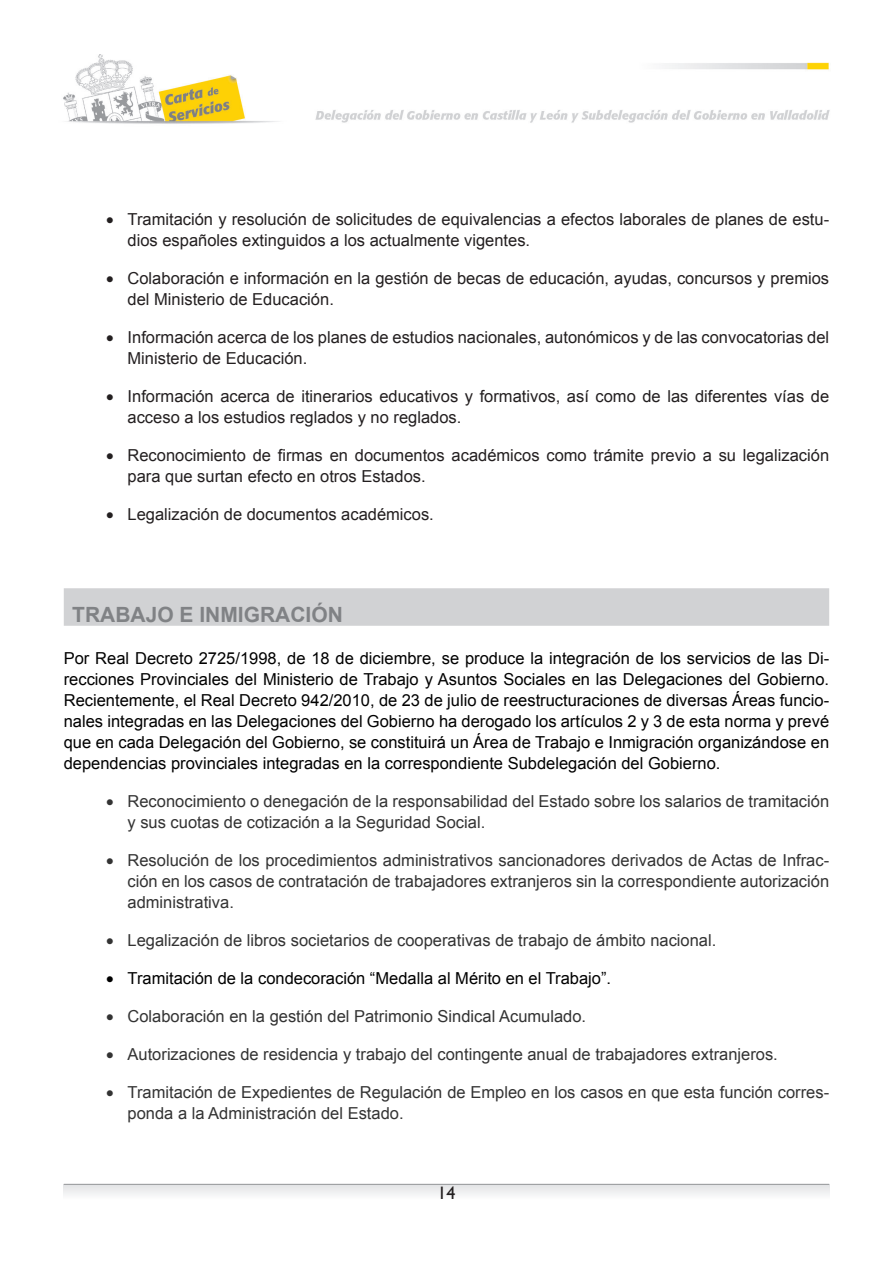
<style>
.page{position:relative;width:893px;height:1263px;background:#fff}
.page>*{position:absolute;margin:0;border:0;box-sizing:border-box;transform-origin:0 0}
.t1{font:700 21px "Arial";color:#808285}
.t2{font:18px "Gill Sans";color:#231f20}
.t3{font:16.5px/21px "Arial";color:#333}
.t4{font:16.5px/21px "Arial";color:#231f20}
.texto_comun_carta_se{font:16.5px/21px "Arial";color:#000;text-align:justify}
</style>
<div class="page">
<img style="left:63px;top:54px;width:767px;height:70px">
<div style="left:64px;top:1184px;width:765px;height:15px;background:#efeff0"></div>
<hr style="left:64px;top:1184px;width:765px;height:1px;background:#939598">
<div style="left:64px;top:588px;width:765px;height:38px;background:#d1d2d4"></div>
<p class="t4" style="left:128px;top:208px;width:703px;text-indent:-21px">• Tramitación y resolución de solicitudes de equivalencias a efectos laborales de planes de estu&shy;dios españoles extinguidos a los actualmente vigentes.</p>
<p class="t4" style="left:128px;top:268px;width:703px;text-indent:-21px">• Colaboración e información en la gestión de becas de educación, ayudas, concursos y premios del Ministerio de Educación.</p>
<p class="t4" style="left:128px;top:327px;width:703px;text-indent:-21px">• Información acerca de los planes de estudios nacionales, autonómicos y de las convocatorias del<br>Ministerio de Educación.</p>
<p class="t4" style="left:128px;top:386px;width:703px;text-indent:-21px">• Información acerca de itinerarios educativos y formativos, así como de las diferentes vías de acceso a los estudios reglados y no reglados.</p>
<p class="t4" style="left:128px;top:445px;width:703px;text-indent:-21px">• Reconocimiento de firmas en documentos académicos como trámite previo a su legalización para que surtan efecto en otros Estados.</p>
<p class="t4" style="left:106px;top:504px;width:329px">• Legalización de documentos académicos.</p>
<h2 class="t1" style="left:72px;top:600px;width:272px">TRABAJO E INMIGRACIÓN</h2>
<p class="texto_comun_carta_se" style="left:64px;top:648px;width:767px">Por Real Decreto 2725/1998, de 18 de diciembre, se produce la integración de los servicios de las Di&shy;recciones Provinciales del Ministerio de Trabajo y Asuntos Sociales en las Delegaciones del Gobierno.<br>Recientemente, el Real Decreto 942/2010, de 23 de julio de reestructuraciones de diversas Áreas funcio&shy;nales integradas en las Delegaciones del Gobierno ha derogado los artículos 2 y 3 de esta norma y prevé que en cada Delegación del Gobierno, se constituirá un Área de Trabajo e Inmigración organizándose en dependencias provinciales integradas en la correspondiente Subdelegación del Gobierno.</p>
<p class="t3" style="left:128px;top:791px;width:703px;text-indent:-21px">• Reconocimiento o denegación de la responsabilidad del Estado sobre los salarios de tramitación y sus cuotas de cotización a la Seguridad Social.</p>
<p class="t3" style="left:128px;top:850px;width:703px;text-align:justify;text-indent:-21px">• Resolución de los procedimientos administrativos sancionadores derivados de Actas de Infrac&shy;ción en los casos de contratación de trabajadores extranjeros sin la correspondiente autorización administrativa.</p>
<p class="t3" style="left:106px;top:930px;width:612px">• Legalización de libros societarios de cooperativas de trabajo de ámbito nacional.</p>
<p class="texto_comun_carta_se" style="left:106px;top:968px;width:506px">• Tramitación de la condecoración “Medalla al Mérito en el Trabajo”.</p>
<p class="t3" style="left:106px;top:1006px;width:481px">• Colaboración en la gestión del Patrimonio Sindical Acumulado.</p>
<p class="t3" style="left:106px;top:1044px;width:673px">• Autorizaciones de residencia y trabajo del contingente anual de trabajadores extranjeros.</p>
<p class="t3" style="left:128px;top:1082px;width:703px;text-indent:-21px">• Tramitación de Expedientes de Regulación de Empleo en los casos en que esta función corres&shy;ponda a la Administración del Estado.</p>
<p class="t2" style="left:437px;top:1183px;width:19px">14</p>
</div>
